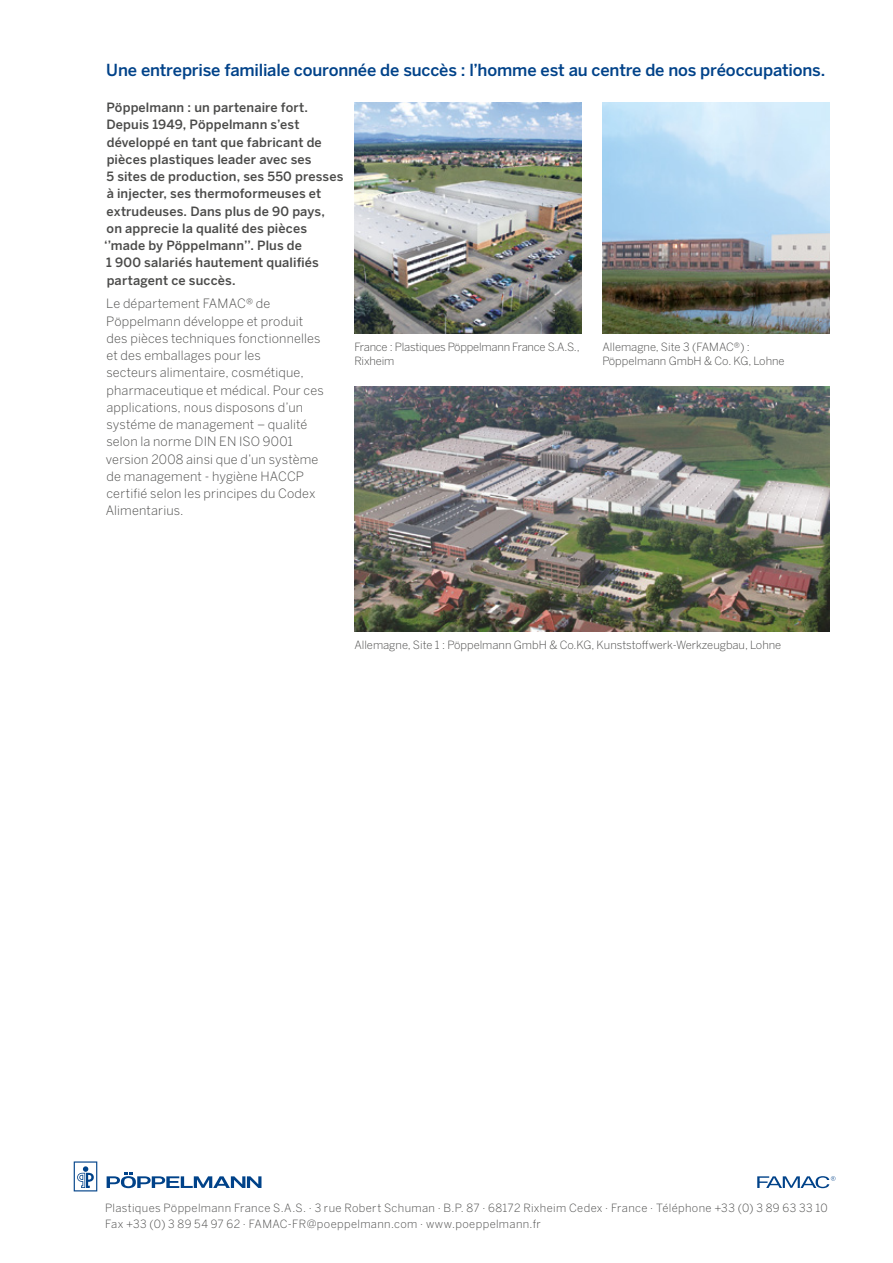
<style>
.page{position:relative;width:893px;height:1263px;background:#fff}
.page>*{position:absolute;margin:0;border:0;box-sizing:border-box;transform-origin:0 0}
.t1{font:500 16.5px "Benton Sans OT";letter-spacing:-.01em;color:#004289}
.t2{font:300 12.75px/17.2px "Benton Sans OT";letter-spacing:.01em;color:#4a4a49}
.t3{font:500 12.75px/17.2px "Benton Sans OT";letter-spacing:.01em;color:#4a4a49}
.t4{font:300 11.25px/15.8px "Benton Sans OT";letter-spacing:.035em;color:#4a4a49}
.t5{font:300 11.25px/14.2px "Benton Sans OT";color:#4a4a49}
</style>
<div class="page">
<img style="left:354px;top:102px;width:227px;height:232px">
<img style="left:354px;top:387px;width:475px;height:245px">
<img style="left:602px;top:102px;width:227px;height:232px">
<svg style="left:74px;top:1161px;width:23px;height:30px"></svg>
<svg style="left:107px;top:1173px;width:154px;height:15px"></svg>
<svg style="left:757px;top:1176px;width:78px;height:12px"></svg>
<p class="t1" style="left:106px;top:60px;width:720px">Une entreprise familiale couronnée de succès : l’homme est au centre de nos préoccupations.</p>
<p class="t3" style="left:104px;top:99px;width:241px">Pöppelmann : un partenaire fort.<br>Depuis 1949, Pöppelmann s’est développé en tant que fabricant de pièces plastiques leader avec ses<br>5 sites de production, ses 550 presses à injecter, ses thermoformeuses et extrudeuses. Dans plus de 90 pays,<br>on apprecie la qualité des pièces ‘’made by Pöppelmann’’. Plus de<br>1 900 salariés hautement qualifiés partagent ce succès.</p>
<p class="t2" style="left:106px;top:295px;width:220px">Le département FAMACΠ de<br>Pöppelmann développe et produit des pièces techniques fonctionnelles et des emballages pour les<br>secteurs alimentaire, cosmétique, pharmaceutique et médical. Pour ces applications, nous disposons d’un systéme de management – qualité selon la norme DIN EN ISO 9001 version 2008 ainsi que d’un système de management - hygiène HACCP certifié selon les principes du Codex<br>Alimentarius.</p>
<p class="t5" style="left:354px;top:340px;width:227px">France : Plastiques Pöppelmann France S.A.S.,<br>Rixheim</p>
<p class="t5" style="left:602px;top:340px;width:184px">Allemagne, Site 3 (FAMACΠ) :<br>Pöppelmann GmbH &amp; Co. KG, Lohne</p>
<p class="t5" style="left:354px;top:638px;width:428px">Allemagne, Site 1 : Pöppelmann GmbH &amp; Co.KG, Kunststoffwerk-Werkzeugbau, Lohne</p>
<p class="t4" style="left:105px;top:1200px;width:724px">Plastiques Pöppelmann France S.A.S. · 3 rue Robert Schuman · B.P. 87 · 68172 Rixheim Cedex · France · Téléphone +33 (0) 3 89 63 33 10<br>Fax +33 (0) 3 89 54 97 62 · FAMAC-FR@poeppelmann.com · www.poeppelmann.fr</p>
</div>
